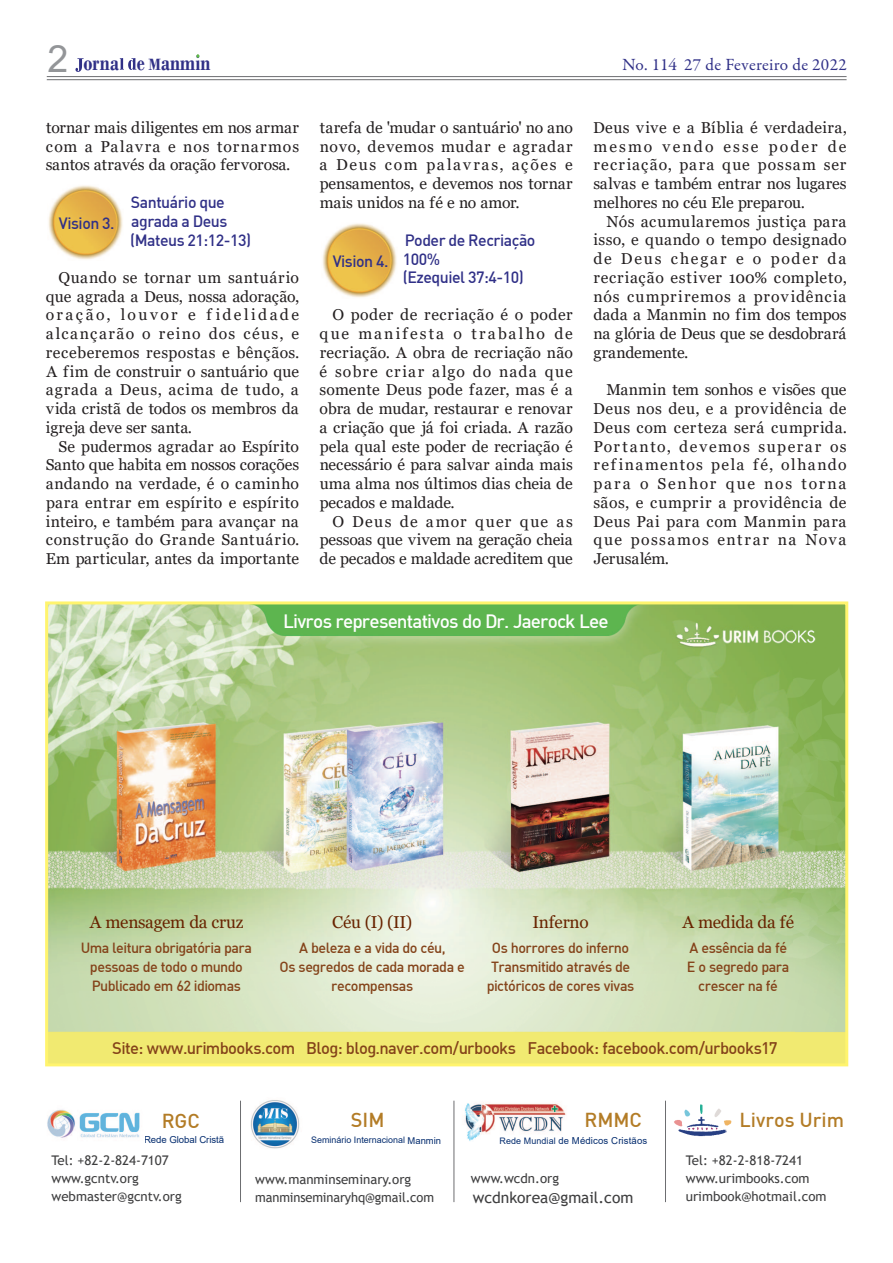
<style>
.page{position:relative;width:893px;height:1263px;background:#fff}
.page>*{position:absolute;margin:0;border:0;box-sizing:border-box;transform-origin:0 0}
.t1{font:700 23.7px "Bodoni";color:#303087;scale:.78 1}
.t2{font:19.8px "Dinmed";color:#b37c26}
.t3{font:18.9px "Dinmed";letter-spacing:-.045em;color:#fff}
.t4{font:17.25px "Georgia";letter-spacing:-.015em;color:#682300}
.t5{font:17.25px "Garamond Premr Pro";letter-spacing:.015em;color:#303087}
.t6{font:16.5px "Dinmed";letter-spacing:-.035em;color:#84431a}
.t7{font:16.05px/18.8px "Dinmed";letter-spacing:-.03em;color:#303087}
.t8{font:15.75px/18.8px "Georgia";letter-spacing:.005em;color:#231f20;text-align:justify}
.t9{font:15.6px "Trebuchet MS";color:#3e3e3f}
.t10{font:14.4px/19.2px "Dinmed";letter-spacing:-.035em;color:#84431a;text-align:center}
.t11{font:13.35px/18.1px "Trebuchet MS";color:#3e3e3f}
.t12{font:9.6px "Arial";letter-spacing:.005em;color:#052d6f}
.t13{font:9px "Arial";color:#052d6f}
.s1{font-family:"Arial";font-weight:400;font-size:37.5px;color:#939598}
.s2{font-size:17.1px}
.s3{font-size:9.45px}
.s4{font-size:9px}
</style>
<div class="page">
<hr style="left:47px;top:76px;width:799px;height:1px;background:#6d6e71">
<hr style="left:47px;top:79px;width:799px;height:1px;background:#6d6e71">
<svg style="left:120px;top:58px;width:16px;height:12px"></svg>
<svg style="left:75px;top:58px;width:9px;height:14px"></svg>
<hr style="left:240px;top:1101px;width:1px;height:101px;background:#6d6e71">
<hr style="left:665px;top:1101px;width:1px;height:101px;background:#6d6e71">
<img style="left:465px;top:1102px;width:101px;height:39px">
<img style="left:244px;top:1096px;width:59px;height:58px;border-radius:50%">
<hr style="left:453px;top:1101px;width:1px;height:101px;background:#6d6e71">
<img style="left:47px;top:1109px;width:93px;height:29px">
<img style="left:674px;top:1104px;width:58px;height:33px">
<img style="left:48px;top:185px;width:75px;height:75px">
<img style="left:322px;top:223px;width:75px;height:75px">
<img style="left:49px;top:605px;width:795px;height:457px">
<div style="left:45px;top:601px;width:803px;height:465px;border:3px solid #fff46e"></div>
<h1 class="t1" style="left:48px;top:48px;width:210px"><span class="s1">2</span> orna e <span class="s2">M</span>anmin</h1>
<p class="t8" style="left:46px;top:118px;width:255px">tornar mais diligentes em nos armar com a Palavra e nos tornarmos santos através da oração fervorosa.</p>
<p class="t7" style="left:130px;top:194px;width:122px">Santuário que agrada a Deus (Mateus 21:12-13)</p>
<p class="t8" style="left:46px;top:268px;width:255px;text-indent:13px">Quando se tornar um santuário que agrada a Deus, nossa adoração, oração, louvor e fidelidade alcançarão o reino dos céus, e receberemos respostas e bênçãos.<br>A fim de construir o santuário que agrada a Deus, acima de tudo, a vida cristã de todos os membros da igreja deve ser santa.</p>
<p class="t8" style="left:46px;top:437px;width:255px;text-indent:13px">Se pudermos agradar ao Espírito Santo que habita em nossos corações andando na verdade, é o caminho para entrar em espírito e espírito inteiro, e também para avançar na construção do Grande Santuário.<br>Em particular, antes da importante</p>
<p class="t7" style="left:59px;top:215px;width:57px">Vision 3.</p>
<p class="t8" style="left:319px;top:118px;width:255px">tarefa de 'mudar o santuário' no ano novo, devemos mudar e agradar a Deus com palavras, ações e pensamentos, e devemos nos tornar mais unidos na fé e no amor.</p>
<p class="t7" style="left:403px;top:232px;width:134px">Poder de Recriação<br>100%<br>(Ezequiel 37:4-10)</p>
<p class="t8" style="left:319px;top:306px;width:255px;text-indent:13px">O poder de recriação é o poder que manifesta o trabalho de recriação. A obra de recriação não é sobre criar algo do nada que somente Deus pode fazer, mas é a obra de mudar, restaurar e renovar a criação que já foi criada. A razão pela qual este poder de recriação é necessário é para salvar ainda mais uma alma nos últimos dias cheia de pecados e maldade.</p>
<p class="t8" style="left:319px;top:512px;width:255px;text-indent:13px">O Deus de amor quer que as pessoas que vivem na geração cheia de pecados e maldade acreditem que</p>
<p class="t7" style="left:333px;top:253px;width:57px">Vision 4.</p>
<p class="t5" style="left:622px;top:54px;width:226px">No. 114 27 de Fevereiro de 2022</p>
<p class="t8" style="left:593px;top:118px;width:255px">Deus vive e a Bíblia é verdadeira, mesmo vendo esse poder de recriação, para que possam ser salvas e também entrar nos lugares melhores no céu Ele preparou.</p>
<p class="t8" style="left:593px;top:212px;width:255px;text-indent:13px">Nós acumularemos justiça para isso, e quando o tempo designado de Deus chegar e o poder da recriação estiver 100% completo, nós cumpriremos a providência dada a Manmin no fim dos tempos na glória de Deus que se desdobrará grandemente.</p>
<p class="t8" style="left:593px;top:381px;width:255px;text-indent:13px">Manmin tem sonhos e visões que Deus nos deu, e a providência de Deus com certeza será cumprida.<br>Portanto, devemos superar os refinamentos pela fé, olhando para o Senhor que nos torna sãos, e cumprir a providência de Deus Pai para com Manmin para que possamos entrar na Nova Jerusalém.</p>
<p class="t3" style="left:283px;top:613px;width:327px">Livros representativos do Dr. Jaerock Lee</p>
<p class="t4" style="left:90px;top:912px;width:155px">A mensagem da cruz</p>
<p class="t10" style="left:81px;top:939px;width:173px">Uma leitura obrigatória para pessoas de todo o mundo<br>Publicado em 62 idiomas</p>
<p class="t4" style="left:332px;top:912px;width:82px">Céu (I) (II)</p>
<p class="t10" style="left:279px;top:939px;width:187px">A beleza e a vida do céu,<br>Os segredos de cada morada e recompensas</p>
<p class="t4" style="left:532px;top:912px;width:58px">Inferno</p>
<p class="t10" style="left:486px;top:939px;width:149px">Os horrores do inferno<br>Transmitido através de pictóricos de cores vivas</p>
<p class="t4" style="left:682px;top:912px;width:113px">A medida da fé</p>
<p class="t10" style="left:686px;top:939px;width:104px">A essência da fé<br>E o segredo para crescer na fé</p>
<p class="t6" style="left:112px;top:1041px;width:667px">Site: www.urimbooks.com Blog: blog.naver.com/urbooks Facebook: facebook.com/urbooks17</p>
<p class="t2" style="left:162px;top:1112px;width:40px">RGC</p>
<p class="t2" style="left:351px;top:1111px;width:35px">SIM</p>
<p class="t2" style="left:584px;top:1111px;width:59px">RMMC</p>
<p class="t12" style="left:144px;top:1136px;width:82px">Rede Global Cristã</p>
<p class="t13" style="left:311px;top:1137px;width:131px">Seminário Internacional <span class="s3">Manmin</span></p>
<p class="t11" style="left:255px;top:1171px;width:180px">www.manminseminary.org manminseminaryhq@gmail.com</p>
<p class="t11" style="left:51px;top:1152px;width:132px">Tel: +82-2-824-7107 www.gcntv.org webmaster@gcntv.org</p>
<p class="t12" style="left:499px;top:1137px;width:149px"><span class="s4">Rede Mundial</span> <span class="s3">de</span> Médicos Cristãos</p>
<p class="t11" style="left:471px;top:1170px;width:90px">www.wcdn.org</p>
<p class="t9" style="left:472px;top:1192px;width:162px">wcdnkorea@gmail.com</p>
<p class="t2" style="left:739px;top:1111px;width:106px">Livros Urim</p>
<p class="t11" style="left:685px;top:1152px;width:142px">Tel: +82-2-818-7241 www.urimbooks.com urimbook@hotmail.com</p>
</div>
